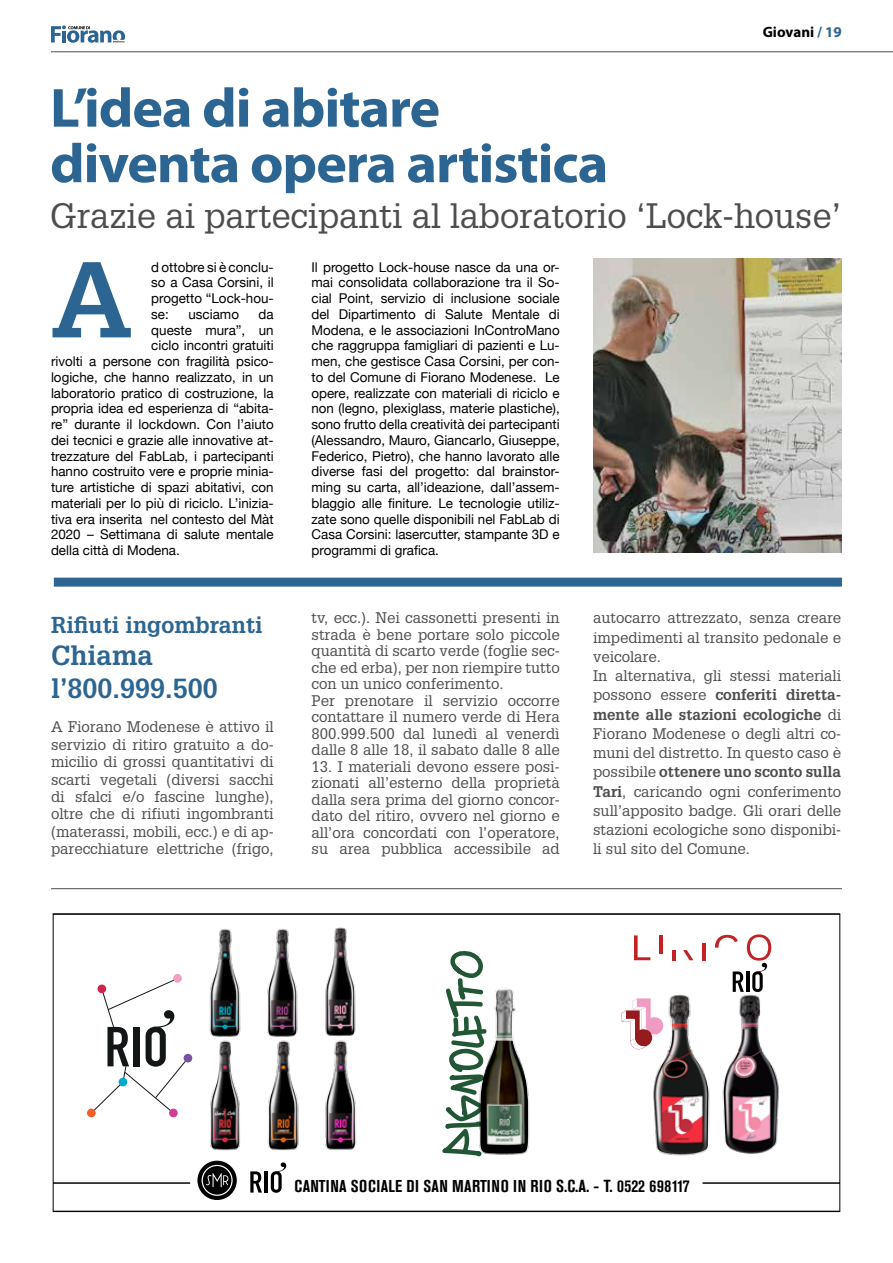
<style>
.page{position:relative;width:893px;height:1263px;background:#fff}
.page>*{position:absolute;margin:0;border:0;box-sizing:border-box;transform-origin:0 0}
.t1{font:700 105px "Glypha";color:#2c6591}
.t2{font:700 55.5px/55.5px "Myriad Pro";letter-spacing:-.02em;color:#2c6591;scale:1.05 1}
.t3{font:34.5px "Glypha";color:#4d4d4f}
.t4{font:700 27px/32.4px "Glypha";color:#2c6591}
.t5{font:700 22.5px "Glypha";color:#2c6591}
.t6{font:700 condensed 17.1px "Akzidenz Grotesk BE";letter-spacing:.02em;color:#000}
.t7{font:15px/16.5px "Glypha";color:#4d4d4f;text-align:justify}
.t8{font:700 15px "Myriad Pro";color:#000}
.t9{font:13.5px/15.8px "Helvetica Neue";color:#000;text-align:justify}
.s1{color:#2c6591}
.s2{font-weight:700}
.s3{font-size:17.25px}
</style>
<div class="page">
<svg style="left:51px;top:26px;width:74px;height:17px"></svg>
<div style="left:54px;top:578px;width:788px;height:9px;background:#2c6591"></div>
<hr style="left:51px;top:52px;width:842px;height:1px;background:#4d4d4f">
<img style="left:593px;top:259px;width:248px;height:294px">
<hr style="left:51px;top:888px;width:791px;height:1px;background:#4d4d4f">
<svg style="left:55px;top:927px;width:717px;height:273px"></svg>
<svg style="left:442px;top:950px;width:45px;height:206px"></svg>
<svg style="left:92px;top:979px;width:94px;height:133px"></svg>
<div style="left:87px;top:1109px;width:9px;height:8px;background:#f1612c;border-radius:50%"></div>
<div style="left:119px;top:1078px;width:8px;height:8px;background:#00a9cf;border-radius:50%"></div>
<div style="left:169px;top:1109px;width:9px;height:8px;background:#d13d94;border-radius:50%"></div>
<div style="left:184px;top:1054px;width:8px;height:8px;background:#7851a1;border-radius:50%"></div>
<div style="left:173px;top:974px;width:9px;height:9px;background:#f19fc5;border-radius:50%"></div>
<div style="left:98px;top:984px;width:8px;height:9px;background:#cf254d;border-radius:50%"></div>
<img style="left:457px;top:976px;width:95px;height:195px">
<img style="left:715px;top:992px;width:64px;height:162px">
<hr style="left:702px;top:1182px;width:138px;height:2px;background:#000">
<p class="t8" style="left:763px;top:22px;width:81px">Giovani <span class="s1">/ 19</span></p>
<h2 class="t2" style="left:50px;top:78px;width:533px">L’idea di abitare diventa opera artistica</h2>
<h3 class="t3" style="left:50px;top:195px;width:793px">Grazie ai partecipanti al laboratorio ‘Lock-house’</h3>
<p class="t9" style="left:151px;top:259px;width:124px">d ottobre si è conclu&shy;so a Casa Corsini, il progetto “Lock-hou&shy;se:</p>
<h1 class="t1" style="left:51px;top:235px;width:83px">A</h1>
<p class="t9" style="left:188px;top:306px;width:52px">usciamo</p>
<p class="t9" style="left:259px;top:306px;width:17px">da</p>
<p class="t9" style="left:151px;top:322px;width:124px">queste mura”, un</p>
<p class="t9" style="left:151px;top:337px;width:124px">ciclo incontri gratuiti</p>
<p class="t9" style="left:51px;top:353px;width:224px">rivolti a persone con fragilità psico-</p>
<p class="t9" style="left:51px;top:369px;width:224px">logiche, che hanno realizzato, in un</p>
<p class="t9" style="left:51px;top:385px;width:224px">laboratorio pratico di costruzione, la</p>
<p class="t9" style="left:51px;top:400px;width:224px">propria idea ed esperienza di “abita-</p>
<p class="t9" style="left:51px;top:416px;width:224px">re” durante il lockdown. Con l’aiuto</p>
<p class="t9" style="left:51px;top:432px;width:224px">dei tecnici e grazie alle innovative at-</p>
<p class="t9" style="left:51px;top:448px;width:224px">trezzature del FabLab, i partecipanti</p>
<p class="t9" style="left:51px;top:463px;width:224px">hanno costruito vere e proprie minia-</p>
<p class="t9" style="left:51px;top:479px;width:224px">ture artistiche di spazi abitativi, con</p>
<p class="t9" style="left:51px;top:495px;width:224px">materiali per lo più di riciclo. L’inizia-</p>
<p class="t9" style="left:51px;top:511px;width:224px">tiva era inserita nel contesto del Màt</p>
<p class="t9" style="left:51px;top:526px;width:224px">2020 – Settimana di salute mentale</p>
<p class="t9" style="left:51px;top:542px;width:130px">della città di Modena.</p>
<h3 class="t5" style="left:51px;top:611px;width:213px">Rifiuti ingombranti</h3>
<h3 class="t4" style="left:51px;top:639px;width:168px">Chiama l’800.999.500</h3>
<p class="t7" style="left:51px;top:718px;width:224px;line-height:17.4px">A Fiorano Modenese è attivo il servizio di ritiro gratuito a do&shy;micilio di grossi quantitativi di scarti vegetali (diversi sacchi di sfalci e/o fascine lunghe), oltre che di rifiuti ingombranti (materassi, mobili, ecc.) e di ap&shy;parecchiature elettriche (frigo,</p>
<p class="t9" style="left:312px;top:259px;width:250px">Il progetto Lock-house nasce da una or&shy;mai consolidata collaborazione tra il So&shy;cial Point, servizio di inclusione sociale del Dipartimento di Salute Mentale di Modena, e le associazioni InControMano che raggruppa famigliari di pazienti e Lu&shy;men, che gestisce Casa Corsini, per con&shy;to del Comune di Fiorano Modenese. Le opere, realizzate con materiali di riciclo e non (legno, plexiglass, materie plastiche), sono frutto della creatività dei partecipanti (Alessandro, Mauro, Giancarlo, Giuseppe, Federico, Pietro), che hanno lavorato alle diverse fasi del progetto: dal brainstor&shy;ming su carta, all’ideazione, dall’assem&shy;blaggio alle finiture. Le tecnologie utiliz&shy;zate sono quelle disponibili nel FabLab di Casa Corsini: lasercutter, stampante 3D e programmi di grafica.</p>
<p class="t7" style="left:312px;top:609px;width:250px;text-align:left">tv, ecc.). Nei cassonetti presenti in strada è bene portare solo piccole quantità di scarto verde (foglie sec&shy;che ed erba), per non riempire tutto con un unico conferimento.<br>Per prenotare il servizio occorre contattare il numero verde di Hera 800.999.500 dal lunedì al venerdì dalle 8 alle 18, il sabato dalle 8 alle</p>
<p class="t7" style="left:312px;top:758px;width:250px">13. I materiali devono essere posi&shy;zionati all’esterno della proprietà dalla sera prima del giorno concor&shy;dato del ritiro, ovvero nel giorno e all’ora concordati con l’operatore, su area pubblica accessibile ad</p>
<p class="t7" style="left:593px;top:608px;width:250px;line-height:19.2px;text-align:left">autocarro attrezzato, senza creare impedimenti al transito pedonale e veicolare.<br>In alternativa, gli stessi materiali possono essere <span class="s2">conferiti diretta&shy;mente alle stazioni ecologiche</span> di Fiorano Modenese o degli altri co&shy;muni del distretto. In questo caso è possibile <span class="s2">ottenere uno sconto sulla Tari</span>, caricando ogni conferimento sull’apposito badge. Gli orari delle stazioni ecologiche sono disponibi&shy;li sul sito del Comune.</p>
<p class="t6" style="left:294px;top:1176px;width:397px">CANTINA SOCIALE DI SAN MARTINO IN RIO <span class="s3">S.C.A. - T. 0522 698117</span></p>
</div>
